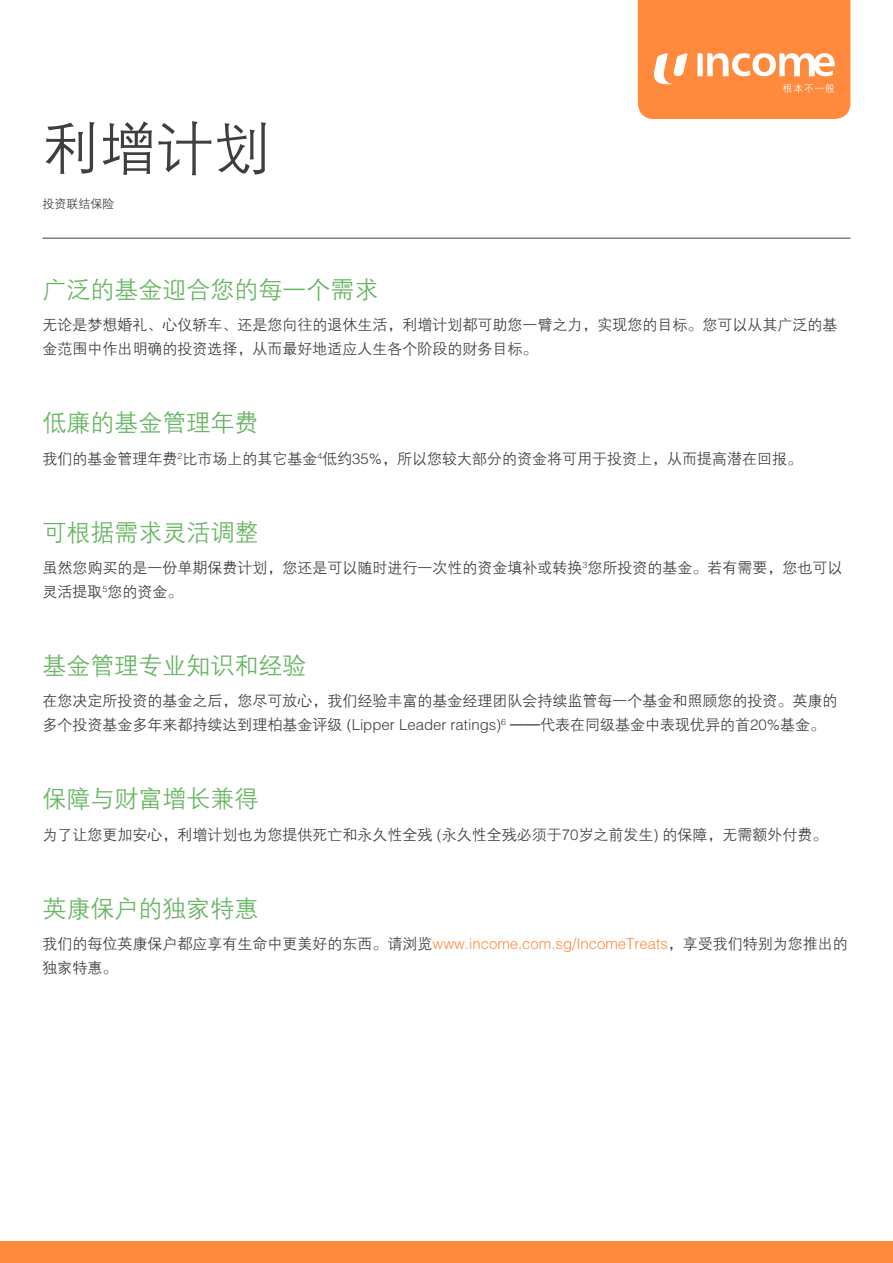
<style>
.page{position:relative;width:893px;height:1263px;background:#fff}
.page>*{position:absolute;margin:0;border:0;box-sizing:border-box;transform-origin:0 0}
.t1{font:57px "FZZDXJW GB1 0";color:#3e3e3f}
.t2{font:24px "FZZDXJW GB1 0";color:#66b561}
.t3{font:15px/24px "FZZDXJW GB1 0";color:#3e3e3f}
.t4{font:12px "FZZDXJW GB1 0";color:#3e3e3f}
.s1{color:#ff893d}
</style>
<div class="page">
<div style="left:0;top:1242px;width:893px;height:21px;background:#ff893d"></div>
<hr style="left:43px;top:238px;width:807px;height:1px;background:#3e3e3f">
<svg style="left:638px;top:0;width:212px;height:119px;background:#ff934e"></svg>
<h1 class="t1" style="left:43px;top:118px;width:229px">利增计划</h1>
<p class="t4" style="left:43px;top:198px;width:73px">投资联结保险</p>
<h2 class="t2" style="left:43px;top:277px;width:338px">广泛的基金迎合您的每一个需求</h2>
<p class="t3" style="left:43px;top:314px;width:796px">无论是梦想婚礼、心仪轿车、还是您向往的退休生活，利增计划都可助您一臂之力，实现您的目标。您可以从其广泛的基金范围中作出明确的投资选择，从而最好地适应人生各个阶段的财务目标。</p>
<h2 class="t2" style="left:43px;top:410px;width:218px">低廉的基金管理年费</h2>
<p class="t3" style="left:43px;top:447px;width:761px">我们的基金管理年费<sup>2</sup>比市场上的其它基金<sup>4</sup>低约35%，所以您较大部分的资金将可用于投资上，从而提高潜在回报。</p>
<h2 class="t2" style="left:43px;top:519px;width:218px">可根据需求灵活调整</h2>
<p class="t3" style="left:43px;top:556px;width:801px">虽然您购买的是一份单期保费计划，您还是可以随时进行一次性的资金填补或转换<sup>3</sup>您所投资的基金。若有需要，您也可以灵活提取<sup>5</sup>您的资金。</p>
<h2 class="t2" style="left:43px;top:653px;width:266px">基金管理专业知识和经验</h2>
<p class="t3" style="left:43px;top:690px;width:796px">在您决定所投资的基金之后，您尽可放心，我们经验丰富的基金经理团队会持续监管每一个基金和照顾您的投资。英康的多个投资基金多年来都持续达到理柏基金评级 (Lipper Leader ratings)<sup>6</sup> ——代表在同级基金中表现优异的首20%基金。</p>
<h2 class="t2" style="left:43px;top:786px;width:218px">保障与财富增长兼得</h2>
<p class="t3" style="left:43px;top:823px;width:786px">为了让您更加安心，利增计划也为您提供死亡和永久性全残 (永久性全残必须于70岁之前发生) 的保障，无需额外付费。</p>
<h2 class="t2" style="left:43px;top:895px;width:218px">英康保户的独家特惠</h2>
<p class="t3" style="left:43px;top:932px;width:807px">我们的每位英康保户都应享有生命中更美好的东西。请浏览<span class="s1">www.income.com.sg/IncomeTreats</span>，享受我们特别为您推出的独家特惠。</p>
</div>
